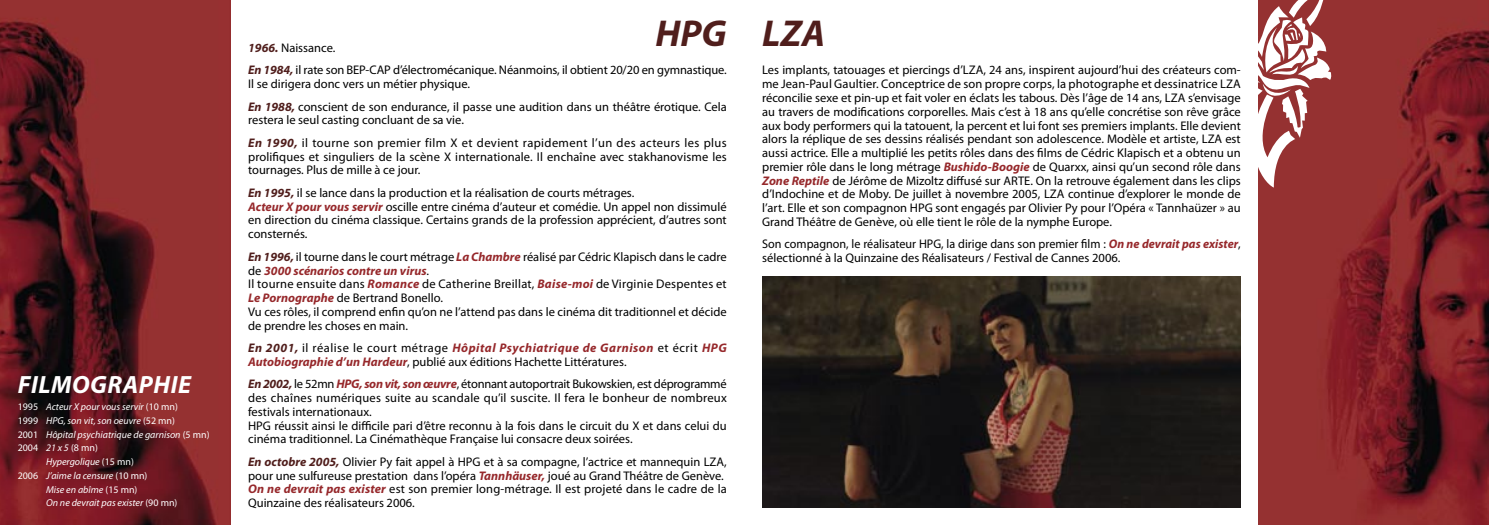
<style>
.page{position:relative;width:1489px;height:525px;background:#fff}
.page>*{position:absolute;margin:0;border:0;box-sizing:border-box;transform-origin:0 0}
.t1{font:italic 700 37.5px "Myriad Pro";letter-spacing:.005em;color:#501e1c}
.t2{font:italic 700 25px "Myriad Pro";letter-spacing:.02em;color:#fff}
.t3{font:12.5px/13.8px "Myriad Pro";color:#000}
.t4{font:12.5px/13.8px "Myriad Pro";letter-spacing:.02em;color:#000}
.t5{font:italic 10px "Myriad Pro";color:#fff}
.t6{font:10px "Myriad Pro";color:#fff}
.s1{font-style:normal}
.s2{font-style:italic}
.s3{font-weight:700;font-style:italic;color:#501e1c}
.s4{font-weight:700;font-style:italic;color:#96282b}
</style>
<div class="page">
<img style="left:1258px;top:0;width:230px;height:524px">
<svg style="left:1258px;top:0;width:73px;height:187px"></svg>
<img style="left:0;top:0;width:230px;height:524px">
<img style="left:762px;top:276px;width:478px;height:231px">
<p class="t2" style="left:18px;top:371px;width:174px">FILMOGRAPHIE</p>
<p class="t5" style="left:46px;top:401px;width:133px">Acteur X pour vous servir <span class="s1">(10 mn)</span></p>
<p class="t5" style="left:46px;top:415px;width:130px">HPG, son vit, son oeuvre <span class="s1">(52 mn)</span></p>
<p class="t5" style="left:46px;top:428px;width:165px">Hôpital psychiatrique de garnison <span class="s1">(5 mn)</span></p>
<p class="t6" style="left:46px;top:442px;width:53px"><span class="s2">21 x 5</span> (8 mn)</p>
<p class="t5" style="left:46px;top:456px;width:89px">Hypergolique <span class="s1">(15 mn)</span></p>
<p class="t5" style="left:46px;top:470px;width:103px">J’aime la censure <span class="s1">(10 mn)</span></p>
<p class="t5" style="left:46px;top:483px;width:93px">Mise en abîme <span class="s1">(15 mn)</span></p>
<p class="t5" style="left:46px;top:497px;width:133px">On ne devrait pas exister <span class="s1">(90 mn)</span></p>
<p class="t6" style="left:18px;top:401px;width:22px">1995</p>
<p class="t6" style="left:18px;top:414px;width:22px">1999</p>
<p class="t6" style="left:18px;top:428px;width:22px">2001</p>
<p class="t6" style="left:18px;top:442px;width:22px">2004</p>
<p class="t6" style="left:18px;top:469px;width:22px">2006</p>
<p class="t1" style="left:655px;top:13px;width:73px">HPG</p>
<p class="t1" style="left:762px;top:13px;width:64px">LZA</p>
<p class="t3" style="left:248px;top:41px;width:89px"><span class="s3">1966.</span> Naissance.</p>
<p class="t3" style="left:248px;top:63px;width:480px"><span class="s3">En 1984,</span> il rate son BEP-CAP d’électromécanique. Néanmoins, il obtient 20/20 en gymnastique.<br>Il se dirigera donc vers un métier physique.</p>
<p class="t3" style="left:248px;top:100px;width:480px"><span class="s3">En 1988,</span> conscient de son endurance, il passe une audition dans un théâtre érotique. Cela restera le seul casting concluant de sa vie.</p>
<p class="t3" style="left:248px;top:136px;width:480px;text-align:justify"><span class="s3">En 1990,</span> il tourne son premier film X et devient rapidement l’un des acteurs les plus prolifiques et singuliers de la scène X internationale. Il enchaîne avec stakhanovisme les tournages. Plus de mille à ce jour.</p>
<p class="t3" style="left:248px;top:186px;width:387px"><span class="s3">En 1995,</span> il se lance dans la production et la réalisation de courts métrages.</p>
<p class="t3" style="left:248px;top:200px;width:480px;text-align:justify"><span class="s4">Acteur X pour vous servir</span> oscille entre cinéma d’auteur et comédie. Un appel non dissimulé en direction du cinéma classique. Certains grands de la profession apprécient, d’autres sont consternés.</p>
<p class="t3" style="left:248px;top:250px;width:480px"><span class="s3">En 1996,</span> il tourne dans le court métrage <span class="s4">La Chambre</span> réalisé par Cédric Klapisch dans le cadre de <span class="s4">3000 scénarios contre un virus</span>.</p>
<p class="t4" style="left:248px;top:277px;width:480px">Il tourne ensuite dans <span class="s4">Romance</span> de Catherine Breillat, <span class="s4">Baise-moi</span> de Virginie Despentes et<br><span class="s4">Le Pornographe</span> de Bertrand Bonello.</p>
<p class="t3" style="left:248px;top:305px;width:480px">Vu ces rôles, il comprend enfin qu’on ne l’attend pas dans le cinéma dit traditionnel et décide de prendre les choses en main.</p>
<p class="t3" style="left:248px;top:341px;width:480px"><span class="s3">En 2001,</span> il réalise le court métrage <span class="s4">Hôpital Psychiatrique de Garnison</span> et écrit <span class="s4">HPG<br>Autobiographie d’un Hardeur</span>, publié aux éditions Hachette Littératures.</p>
<p class="t3" style="left:248px;top:377px;width:480px;text-align:justify"><span class="s3">En 2002,</span> le 52mn <span class="s4">HPG, son vit, son œuvre</span>, étonnant autoportrait Bukowskien, est déprogrammé des chaînes numériques suite au scandale qu’il suscite. Il fera le bonheur de nombreux festivals internationaux.</p>
<p class="t3" style="left:248px;top:418px;width:480px">HPG réussit ainsi le difficile pari d’être reconnu à la fois dans le circuit du X et dans celui du cinéma traditionnel. La Cinémathèque Française lui consacre deux soirées.</p>
<p class="t3" style="left:248px;top:455px;width:480px"><span class="s3">En octobre 2005,</span> Olivier Py fait appel à HPG et à sa compagne, l’actrice et mannequin LZA, pour une sulfureuse prestation dans l’opéra <span class="s4">Tannhäuser,</span> joué au Grand Théâtre de Genève.</p>
<p class="t3" style="left:248px;top:482px;width:480px"><span class="s4">On ne devrait pas exister</span> est son premier long-métrage. Il est projeté dans le cadre de la<br>Quinzaine des réalisateurs 2006.</p>
<p class="t3" style="left:762px;top:64px;width:480px;text-align:justify">Les implants, tatouages et piercings d’LZA, 24 ans, inspirent aujourd’hui des créateurs com&shy;me Jean-Paul Gaultier. Conceptrice de son propre corps, la photographe et dessinatrice LZA réconcilie sexe et pin-up et fait voler en éclats les tabous. Dès l’âge de 14 ans, LZA s’envisage au travers de modifications corporelles. Mais c’est à 18 ans qu’elle concrétise son rêve grâce aux body performers qui la tatouent, la percent et lui font ses premiers implants. Elle devient alors la réplique de ses dessins réalisés pendant son adolescence. Modèle et artiste, LZA est aussi actrice. Elle a multiplié les petits rôles dans des films de Cédric Klapisch et a obtenu un premier rôle dans le long métrage <span class="s4">Bushido-Boogie</span> de Quarxx, ainsi qu’un second rôle dans <span class="s4">Zone Reptile</span> de Jérôme de Mizoltz diffusé sur ARTE. On la retrouve également dans les clips d’Indochine et de Moby. De juillet à novembre 2005, LZA continue d’explorer le monde de l’art. Elle et son compagnon HPG sont engagés par Olivier Py pour l’Opéra « Tannhaüzer » au Grand Théâtre de Genève, où elle tient le rôle de la nymphe Europe.</p>
<p class="t3" style="left:762px;top:237px;width:480px">Son compagnon, le réalisateur HPG, la dirige dans son premier film : <span class="s4">On ne devrait pas exister</span>, sélectionné à la Quinzaine des Réalisateurs / Festival de Cannes 2006.</p>
</div>
